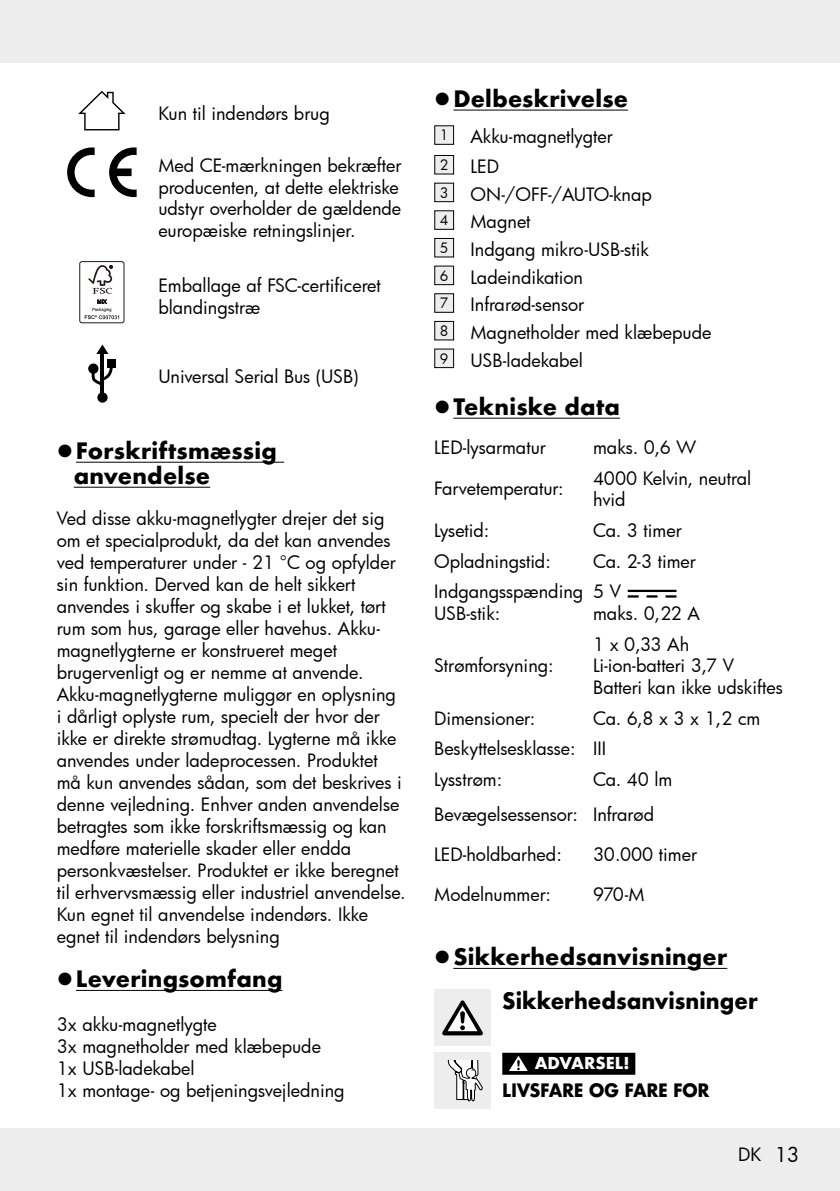
<style>
.page{position:relative;width:840px;height:1191px;background:#fff}
.page>*{position:absolute;margin:0;border:0;box-sizing:border-box;transform-origin:0 0}
.t1{font:700 22px/25px "Futura";letter-spacing:.01em;color:#000}
.t2{font:18px/22px "Futura";color:#000}
.t3{font:700 18px "Futura";letter-spacing:-.02em;color:#000;scale:.95 1}
.t4{font:700 16px "Futura";color:#fff}
.s1{font-size:20px}
</style>
<div class="page">
<div style="left:0;top:0;width:839px;height:62px;background:#ededed"></div>
<div style="left:0;top:1128px;width:839px;height:63px;background:#ededed"></div>
<hr style="left:76px;top:462px;width:208px;height:1px;background:#000">
<hr style="left:74px;top:487px;width:136px;height:1px;background:#000">
<hr style="left:76px;top:990px;width:206px;height:1px;background:#000">
<svg style="left:78px;top:91px;width:47px;height:39px"></svg>
<svg style="left:67px;top:147px;width:28px;height:50px"></svg>
<svg style="left:109px;top:147px;width:27px;height:50px"></svg>
<div style="left:79px;top:261px;width:45px;height:62px;border:1px solid #231815;border-radius:2px"></div>
<svg style="left:85px;top:265px;width:34px;height:54px"></svg>
<div style="left:97px;top:392px;width:11px;height:10px;background:#000;border-radius:50%"></div>
<svg style="left:88px;top:363px;width:10px;height:11px"></svg>
<div style="left:107px;top:359px;width:8px;height:8px;background:#000"></div>
<svg style="left:96px;top:344px;width:12px;height:10px"></svg>
<hr style="left:101px;top:353px;width:3px;height:41px;background:#000">
<svg style="left:90px;top:363px;width:24px;height:24px"></svg>
<hr style="left:453px;top:110px;width:174px;height:1px;background:#000">
<hr style="left:453px;top:418px;width:166px;height:1px;background:#000">
<hr style="left:453px;top:968px;width:274px;height:1px;background:#000">
<div style="left:502px;top:1052px;width:133px;height:22px;background:#000"></div>
<div style="left:434px;top:126px;width:19px;height:18px;background:#ededed"></div>
<div style="left:434px;top:125px;width:20px;height:20px;border:1px solid #000"></div>
<div style="left:434px;top:155px;width:19px;height:19px;background:#ededed"></div>
<div style="left:434px;top:155px;width:20px;height:19px;border:1px solid #000"></div>
<div style="left:434px;top:183px;width:19px;height:19px;background:#ededed"></div>
<div style="left:434px;top:183px;width:20px;height:19px;border:1px solid #000"></div>
<div style="left:434px;top:211px;width:19px;height:18px;background:#ededed"></div>
<div style="left:434px;top:210px;width:20px;height:20px;border:1px solid #000"></div>
<div style="left:434px;top:238px;width:19px;height:19px;background:#ededed"></div>
<div style="left:434px;top:238px;width:20px;height:19px;border:1px solid #000"></div>
<div style="left:434px;top:266px;width:19px;height:19px;background:#ededed"></div>
<div style="left:434px;top:266px;width:20px;height:19px;border:1px solid #000"></div>
<div style="left:434px;top:294px;width:19px;height:18px;background:#ededed"></div>
<div style="left:434px;top:293px;width:20px;height:20px;border:1px solid #000"></div>
<div style="left:434px;top:321px;width:19px;height:19px;background:#ededed"></div>
<div style="left:434px;top:321px;width:20px;height:19px;border:1px solid #000"></div>
<div style="left:434px;top:349px;width:19px;height:18px;background:#ededed"></div>
<div style="left:434px;top:348px;width:20px;height:20px;border:1px solid #000"></div>
<hr style="left:627px;top:590px;width:49px;height:2px;background:#000">
<svg style="left:627px;top:595px;width:11px;height:2px"></svg>
<svg style="left:646px;top:595px;width:11px;height:2px"></svg>
<svg style="left:665px;top:595px;width:11px;height:2px"></svg>
<div style="left:434px;top:989px;width:56px;height:57px;background:#ededed"></div>
<svg style="left:442px;top:1000px;width:40px;height:35px"></svg>
<div style="left:434px;top:1052px;width:56px;height:57px;background:#ededed"></div>
<svg style="left:447px;top:1061px;width:35px;height:41px"></svg>
<svg style="left:509px;top:1055px;width:18px;height:16px"></svg>
<p class="t2" style="left:158px;top:102px;width:173px">Kun til indendørs brug</p>
<p class="t2" style="left:158px;top:154px;width:244px">Med CE-mærkningen bekræfter producenten, at dette elektriske udstyr overholder de gældende europæiske retningslinjer.</p>
<p class="t2" style="left:158px;top:274px;width:224px">Emballage af FSC-certificeret blandingstræ</p>
<p class="t2" style="left:158px;top:365px;width:202px">Universal Serial Bus (USB)</p>
<p class="t1" style="left:74px;top:438px;width:204px">Forskriftsmæssig anvendelse</p>
<p class="t2" style="left:57px;top:507px;width:347px">Ved disse akku-magnetlygter drejer det sig om et specialprodukt, da det kan anvendes ved temperaturer under - 21 °C og opfylder sin funktion. Derved kan de helt sikkert anvendes i skuffer og skabe i et lukket, tørt rum som hus, garage eller havehus. Akku&shy;magnetlygterne er konstrueret meget brugervenligt og er nemme at anvende.<br>Akku-magnetlygterne muliggør en oplysning i dårligt oplyste rum, specielt der hvor der ikke er direkte strømudtag. Lygterne må ikke anvendes under ladeprocessen. Produktet må kun anvendes sådan, som det beskrives i denne vejledning. Enhver anden anvendelse betragtes som ikke forskriftsmæssig og kan medføre materielle skader eller endda personkvæstelser. Produktet er ikke beregnet til erhvervsmæssig eller industriel anvendelse.<br>Kun egnet til anvendelse indendørs. Ikke egnet til indendørs belysning</p>
<p class="t1" style="left:76px;top:966px;width:208px">Leveringsomfang</p>
<p class="t2" style="left:57px;top:1013px;width:289px">3x akku-magnetlygte<br>3x magnetholder med klæbepude<br>1x USB-ladekabel<br>1x montage- og betjeningsvejledning</p>
<p class="t1" style="left:453px;top:86px;width:176px">Delbeskrivelse</p>
<p class="t2" style="left:439px;top:122px;width:174px;line-height:29.6px"><sup>1</sup> Akku-magnetlygter<br><sup>2</sup> LED</p>
<p class="t2" style="left:439px;top:180px;width:273px;line-height:27.6px"><sup>3</sup> ON-/OFF-/AUTO-knap<br><sup>4</sup> Magnet<br><sup>5</sup> Indgang mikro-USB-stik<br><sup>6</sup> Ladeindikation<br><sup>7</sup> Infrarød-sensor<br><sup>8</sup> Magnetholder med klæbepude<br><sup>9</sup> USB-ladekabel</p>
<p class="t1" style="left:453px;top:394px;width:168px">Tekniske data</p>
<p class="t2" style="left:434px;top:436px;width:113px">LED-lysarmatur</p>
<p class="t2" style="left:592px;top:436px;width:104px">maks. 0,6 W</p>
<p class="t2" style="left:434px;top:477px;width:131px">Farvetemperatur:</p>
<p class="t2" style="left:592px;top:467px;width:159px">4000 Kelvin, neutral hvid</p>
<p class="t2" style="left:434px;top:519px;width:57px">Lysetid:</p>
<p class="t2" style="left:592px;top:519px;width:90px">Ca. 3 timer</p>
<p class="t2" style="left:434px;top:549px;width:118px">Opladningstid:</p>
<p class="t2" style="left:592px;top:549px;width:104px">Ca. 2-3 timer</p>
<p class="t2" style="left:434px;top:580px;width:151px">Indgangsspænding<br>USB-stik:</p>
<p class="t2" style="left:592px;top:580px;width:108px">5 V<br>maks. 0,22 A</p>
<p class="t2" style="left:434px;top:654px;width:121px">Strømforsyning:</p>
<p class="t2" style="left:592px;top:633px;width:191px">1 x 0,33 Ah<br>Li-ion-batteri 3,7 V<br>Batteri kan ikke udskiftes</p>
<p class="t2" style="left:434px;top:702px;width:327px;line-height:30.6px;text-indent:159px">Ca. 6,8 x 3 x 1,2 cm<br>Beskyttelsesklasse: III<br>Lysstrøm:</p>
<p class="t2" style="left:434px;top:706px;width:103px">Dimensioner:</p>
<p class="t2" style="left:434px;top:761px;width:239px;line-height:35.2px;text-indent:159px">Ca. 40 lm<br>Bevægelsessensor: Infrarød</p>
<p class="t2" style="left:434px;top:843px;width:129px">LED-holdbarhed:</p>
<p class="t2" style="left:592px;top:843px;width:105px">30.000 timer</p>
<p class="t2" style="left:434px;top:882px;width:118px">Modelnummer:</p>
<p class="t2" style="left:592px;top:882px;width:53px">970-M</p>
<p class="t1" style="left:502px;top:935px;width:257px;line-height:44px;text-indent:-49px">Sikkerhedsanvisninger<br>Sikkerhedsanvisninger</p>
<p class="t4" style="left:534px;top:1051px;width:96px">ADVARSEL!</p>
<p class="t3" style="left:502px;top:1077px;width:220px">LIVSFARE OG FARE FOR</p>
<p class="t2" style="left:737px;top:1143px;width:63px">DK <span class="s1">13</span></p>
</div>
